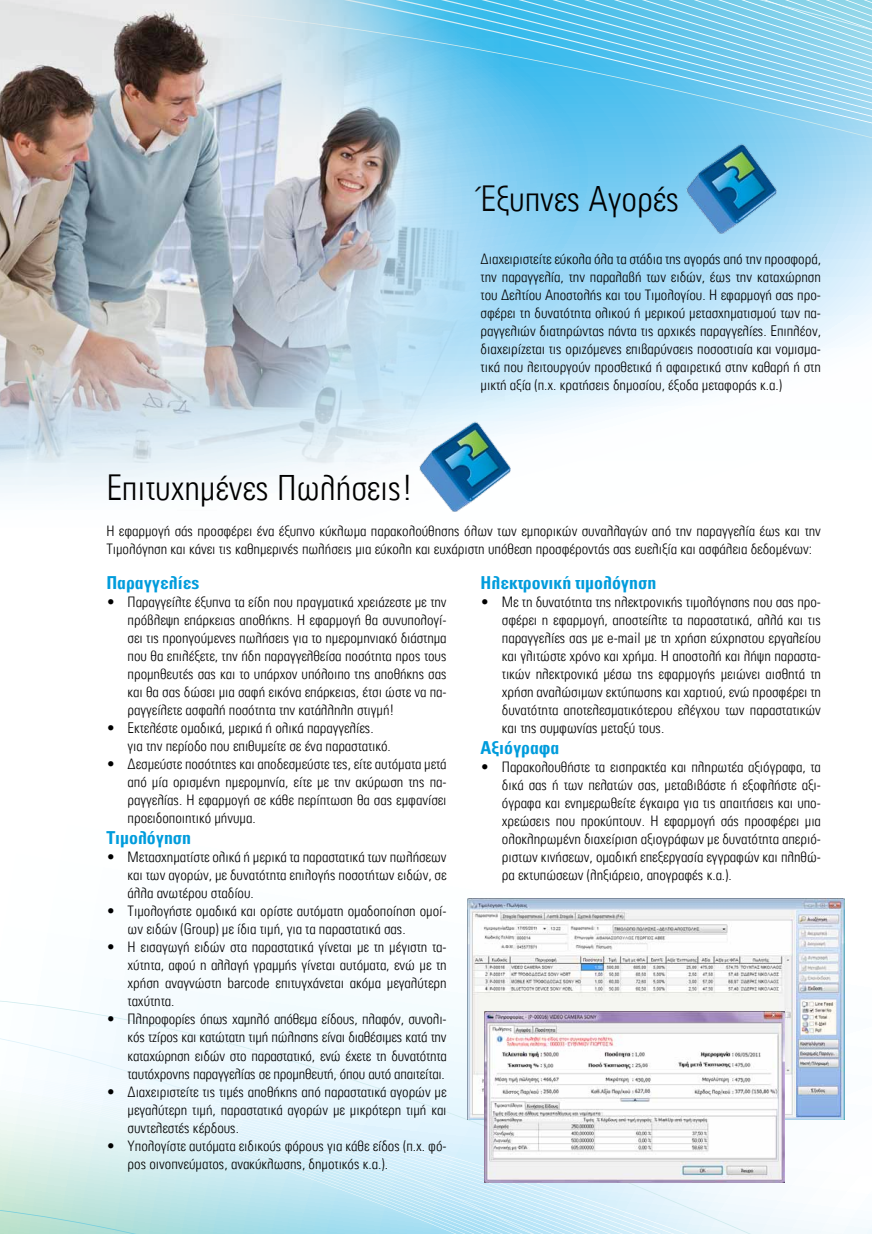
<style>
.page{position:relative;width:872px;height:1234px;background:#fff}
.page>*{position:absolute;margin:0;border:0;box-sizing:border-box;transform-origin:0 0}
.t1{font:300 36px "PF Univers Plus Condensed";color:#000}
.t2{font:700 18px "PF Univers Plus Condensed";color:#009cdc}
.t3{font:300 15px/18px "PF Univers Plus Condensed";color:#000;text-align:justify}
</style>
<div class="page">
<svg style="left:557px;top:312px;width:315px;height:113px"></svg>
<svg style="left:557px;top:123px;width:315px;height:189px;background:#9dd8f5"></svg>
<svg style="left:557px;top:0;width:315px;height:123px;background:#78ccee"></svg>
<svg style="left:0;top:976px;width:872px;height:257px;fill:#f5fcfe"></svg>
<svg style="left:0;top:1060px;width:688px;height:173px;background:#d6eff5"></svg>
<img style="left:685px;top:143px;width:92px;height:90px">
<img style="left:0;top:0;width:557px;height:493px">
<img style="left:418px;top:421px;width:92px;height:91px">
<img style="left:468px;top:898px;width:376px;height:221px">
<img style="left:484px;top:1011px;width:300px;height:171px">
<h1 class="t1" style="left:480px;top:178px;width:200px">Έξυπνες Αγορές</h1>
<h1 class="t1" style="left:106px;top:466px;width:308px">Επιτυχημένες Πωλήσεις!</h1>
<p class="t3" style="left:480px;top:250px;width:342px">Διαχειριστείτε εύκολα όλα τα στάδια της αγοράς από την προσφορά, την παραγγελία, την παραλαβή των ειδών, έως την καταχώρηση του Δελτίου Αποστολής και του Τιμολογίου. Η εφαρμογή σας προ&shy;σφέρει τη δυνατότητα ολικού ή μερικού μετασχηματισμού των πα&shy;ραγγελιών διατηρώντας πάντα τις αρχικές παραγγελίες. Επιπλέον, διαχειρίζεται τις οριζόμενες επιβαρύνσεις ποσοστιαία και νομισμα&shy;τικά που λειτουργούν προσθετικά ή αφαιρετικά στην καθαρή ή στη μικτή αξία (π.χ. κρατήσεις δημοσίου, έξοδα μεταφοράς κ.α.)</p>
<p class="t3" style="left:106px;top:522px;width:716px">Η εφαρμογή σάς προσφέρει ένα έξυπνο κύκλωμα παρακολούθησης όλων των εμπορικών συναλλαγών από την παραγγελία έως και την<br>Τιμολόγηση και κάνει τις καθημερινές πωλήσεις μια εύκολη και ευχάριστη υπόθεση προσφέροντάς σας ευελιξία και ασφάλεια δεδομένων:</p>
<p class="t2" style="left:106px;top:571px;width:94px">Παραγγελίες</p>
<p class="t3" style="left:128px;top:592px;width:320px;text-indent:-21px">• Παραγγείλτε έξυπνα τα είδη που πραγματικά χρειάζεστε με την πρόβλεψη επάρκειας αποθήκης. Η εφαρμογή θα συνυπολογί&shy;σει τις προηγούμενες πωλήσεις για το ημερομηνιακό διάστημα που θα επιλέξετε, την ήδη παραγγελθείσα ποσότητα προς τους προμηθευτές σας και το υπάρχον υπόλοιπο της αποθήκης σας και θα σας δώσει μια σαφή εικόνα επάρκειας, έτσι ώστε να πα&shy;ραγγείλετε ασφαλή ποσότητα την κατάλληλη στιγμή!</p>
<p class="t3" style="left:128px;top:718px;width:265px;text-indent:-21px">• Εκτελέστε ομαδικά, μερικά ή ολικά παραγγελίες. για την περίοδο που επιθυμείτε σε ένα παραστατικό.</p>
<p class="t3" style="left:128px;top:754px;width:320px;text-indent:-21px">• Δεσμεύστε ποσότητες και αποδεσμεύστε τες, είτε αυτόματα μετά από μία ορισμένη ημερομηνία, είτε με την ακύρωση της πα&shy;ραγγελίας. Η εφαρμογή σε κάθε περίπτωση θα σας εμφανίσει προειδοποιητικό μήνυμα.</p>
<p class="t2" style="left:106px;top:826px;width:86px">Τιμολόγηση</p>
<p class="t3" style="left:128px;top:848px;width:320px;text-indent:-21px">• Μετασχηματίστε ολικά ή μερικά τα παραστατικά των πωλήσεων και των αγορών, με δυνατότητα επιλογής ποσοτήτων ειδών, σε άλλα ανωτέρου σταδίου.</p>
<p class="t3" style="left:128px;top:902px;width:320px;text-indent:-21px">• Τιμολογήστε ομαδικά και ορίστε αυτόματη ομαδοποίηση ομοί&shy;ων ειδών (Group) με ίδια τιμή, για τα παραστατικά σας.</p>
<p class="t3" style="left:128px;top:938px;width:320px;text-indent:-21px">• Η εισαγωγή ειδών στα παραστατικά γίνεται με τη μέγιστη τα&shy;χύτητα, αφού η αλλαγή γραμμής γίνεται αυτόματα, ενώ με τη χρήση αναγνώστη barcode επιτυγχάνεται ακόμα μεγαλύτερη ταχύτητα.</p>
<p class="t3" style="left:128px;top:1010px;width:320px;text-indent:-21px">• Πληροφορίες όπως χαμηλό απόθεμα είδους, πλαφόν, συνολι&shy;κός τζίρος και κατώτατη τιμή πώλησης είναι διαθέσιμες κατά την καταχώρηση ειδών στο παραστατικό, ενώ έχετε τη δυνατότητα ταυτόχρονης παραγγελίας σε προμηθευτή, όπου αυτό απαιτείται.</p>
<p class="t3" style="left:128px;top:1082px;width:320px;text-indent:-21px">• Διαχειριστείτε τις τιμές αποθήκης από παραστατικά αγορών με μεγαλύτερη τιμή, παραστατικά αγορών με μικρότερη τιμή και συντελεστές κέρδους.</p>
<p class="t3" style="left:128px;top:1136px;width:320px;text-indent:-21px">• Υπολογίστε αυτόματα ειδικούς φόρους για κάθε είδος (π.χ. φό&shy;ρος οινοπνεύματος, ανακύκλωσης, δημοτικός κ.α.).</p>
<p class="t2" style="left:480px;top:571px;width:177px">Ηλεκτρονική τιμολόγηση</p>
<p class="t3" style="left:502px;top:592px;width:320px;text-indent:-21px">• Με τη δυνατότητα της ηλεκτρονικής τιμολόγησης που σας προ&shy;σφέρει η εφαρμογή, αποστείλτε τα παραστατικά, αλλά και τις παραγγελίες σας με e-mail με τη χρήση εύχρηστου εργαλείου και γλιτώστε χρόνο και χρήμα. Η αποστολή και λήψη παραστα&shy;τικών ηλεκτρονικά μέσω της εφαρμογής μειώνει αισθητά τη χρήση αναλώσιμων εκτύπωσης και χαρτιού, ενώ προσφέρει τη δυνατότητα αποτελεσματικότερου ελέγχου των παραστατικών και της συμφωνίας μεταξύ τους.</p>
<p class="t2" style="left:480px;top:736px;width:80px">Αξιόγραφα</p>
<p class="t3" style="left:502px;top:758px;width:320px;text-indent:-21px">• Παρακολουθήστε τα εισπρακτέα και πληρωτέα αξιόγραφα, τα δικά σας ή των πελατών σας, μεταβιβάστε ή εξοφλήστε αξι&shy;όγραφα και ενημερωθείτε έγκαιρα για τις απαιτήσεις και υπο&shy;χρεώσεις που προκύπτουν. Η εφαρμογή σάς προσφέρει μια ολοκληρωμένη διαχείριση αξιογράφων με δυνατότητα απεριό&shy;ριστων κινήσεων, ομαδική επεξεργασία εγγραφών και πληθώ&shy;ρα εκτυπώσεων (ληξιάρειο, απογραφές κ.α.).</p>
</div>
